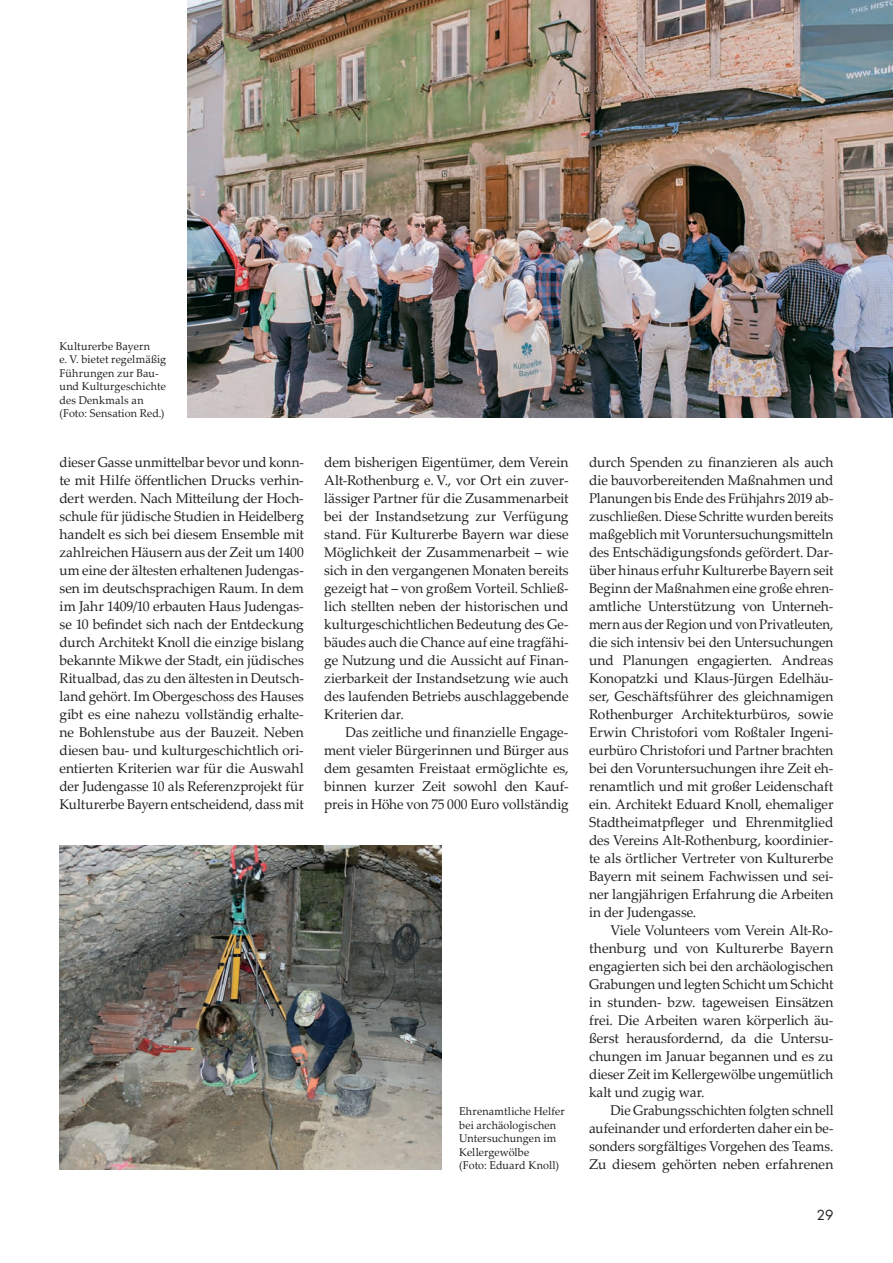
<style>
.page{position:relative;width:893px;height:1263px;background:#fff}
.page>*{position:absolute;margin:0;border:0;box-sizing:border-box;transform-origin:0 0}
.t1{font:14.1px/18px "Palatino Linotype";letter-spacing:-.005em;color:#231f20;text-align:justify}
.t2{font:14.1px/18px "Palatino Linotype";letter-spacing:-.005em;color:#231f20;text-align:justify;scale:.95 1}
.t3{font:13.5px "Futura ND Book";color:#231f20}
.t4{font:11.25px/13.5px "Palatino Linotype";letter-spacing:.01em;color:#231f20;scale:.96 1}
</style>
<div class="page">
<img style="left:187px;top:0;width:706px;height:417px">
<img style="left:59px;top:845px;width:382px;height:324px">
<p class="t4" style="left:59px;top:338px;width:113px">Kulturerbe Bayern<br>e. V. bietet regelmäßig<br>Führungen zur Bau&shy;und Kulturgeschichte des Denkmals an (Foto: Sensation Red.)</p>
<p class="t2" style="left:60px;top:453px;width:259px">dieser Gasse unmittelbar bevor und konn&shy;te mit Hilfe öffentlichen Drucks verhin&shy;dert werden. Nach Mitteilung der Hoch&shy;schule für jüdische Studien in Heidelberg handelt es sich bei diesem Ensemble mit zahlreichen Häusern aus der Zeit um 1400 um eine der ältesten erhaltenen Judengas&shy;sen im deutschsprachigen Raum. In dem im Jahr 1409/10 erbauten Haus Judengas&shy;se 10 befindet sich nach der Entdeckung durch Architekt Knoll die einzige bislang bekannte Mikwe der Stadt, ein jüdisches Ritualbad, das zu den ältesten in Deutsch&shy;land gehört. Im Obergeschoss des Hauses gibt es eine nahezu vollständig erhalte&shy;ne Bohlenstube aus der Bauzeit. Neben diesen bau- und kulturgeschichtlich ori&shy;entierten Kriterien war für die Auswahl der Judengasse 10 als Referenzprojekt für Kulturerbe Bayern entscheidend, dass mit</p>
<p class="t1" style="left:324px;top:453px;width:246px">dem bisherigen Eigentümer, dem Verein Alt-Rothenburg e. V., vor Ort ein zuver&shy;lässiger Partner für die Zusammenarbeit bei der Instandsetzung zur Verfügung stand. Für Kulturerbe Bayern war diese Möglichkeit der Zusammenarbeit – wie sich in den vergangenen Monaten bereits gezeigt hat – von großem Vorteil. Schließ&shy;lich stellten neben der historischen und kulturgeschichtlichen Bedeutung des Ge&shy;bäudes auch die Chance auf eine tragfähi&shy;ge Nutzung und die Aussicht auf Finan&shy;zierbarkeit der Instandsetzung wie auch des laufenden Betriebs auschlaggebende Kriterien dar.</p>
<p class="t1" style="left:324px;top:723px;width:246px;text-indent:21px">Das zeitliche und finanzielle Engage&shy;ment vieler Bürgerinnen und Bürger aus dem gesamten Freistaat ermöglichte es, binnen kurzer Zeit sowohl den Kauf&shy;preis in Höhe von 75 000 Euro vollständig</p>
<p class="t4" style="left:459px;top:1104px;width:111px">Ehrenamtliche Helfer bei archäologischen<br>Untersuchungen im<br>Kellergewölbe<br>(Foto: Eduard Knoll)</p>
<p class="t1" style="left:589px;top:453px;width:246px">durch Spenden zu finanzieren als auch die bauvorbereitenden Maßnahmen und Planungen bis Ende des Frühjahrs 2019 ab&shy;zuschließen. Diese Schritte wurden bereits maßgeblich mit Voruntersuchungsmitteln des Entschädigungsfonds gefördert. Dar&shy;über hinaus erfuhr Kulturerbe Bayern seit Beginn der Maßnahmen eine große ehren&shy;amtliche Unterstützung von Unterneh&shy;mern aus der Region und von Privatleuten, die sich intensiv bei den Untersuchungen und Planungen engagierten. Andreas Konopatzki und Klaus-Jürgen Edelhäu&shy;ser, Geschäftsführer des gleichnamigen Rothenburger Architekturbüros, sowie Erwin Christofori vom Roßtaler Ingeni&shy;eurbüro Christofori und Partner brachten bei den Voruntersuchungen ihre Zeit eh&shy;renamtlich und mit großer Leidenschaft ein. Architekt Eduard Knoll, ehemaliger Stadtheimatpfleger und Ehrenmitglied des Vereins Alt-Rothenburg, koordinier&shy;te als örtlicher Vertreter von Kulturerbe Bayern mit seinem Fachwissen und sei&shy;ner langjährigen Erfahrung die Arbeiten in der Judengasse.</p>
<p class="t1" style="left:589px;top:921px;width:246px;text-indent:21px">Viele Volunteers vom Verein Alt-Ro&shy;thenburg und von Kulturerbe Bayern engagierten sich bei den archäologischen Grabungen und legten Schicht um Schicht in stunden- bzw. tageweisen Einsätzen frei. Die Arbeiten waren körperlich äu&shy;ßerst herausfordernd, da die Untersu&shy;chungen im Januar begannen und es zu dieser Zeit im Kellergewölbe ungemütlich kalt und zugig war.</p>
<p class="t2" style="left:589px;top:1101px;width:259px;text-indent:21px">Die Grabungsschichten folgten schnell aufeinander und erforderten daher ein be&shy;sonders sorgfältiges Vorgehen des Teams.<br>Zu diesem gehörten neben erfahrenen</p>
<p class="t3" style="left:817px;top:1207px;width:18px">29</p>
</div>
